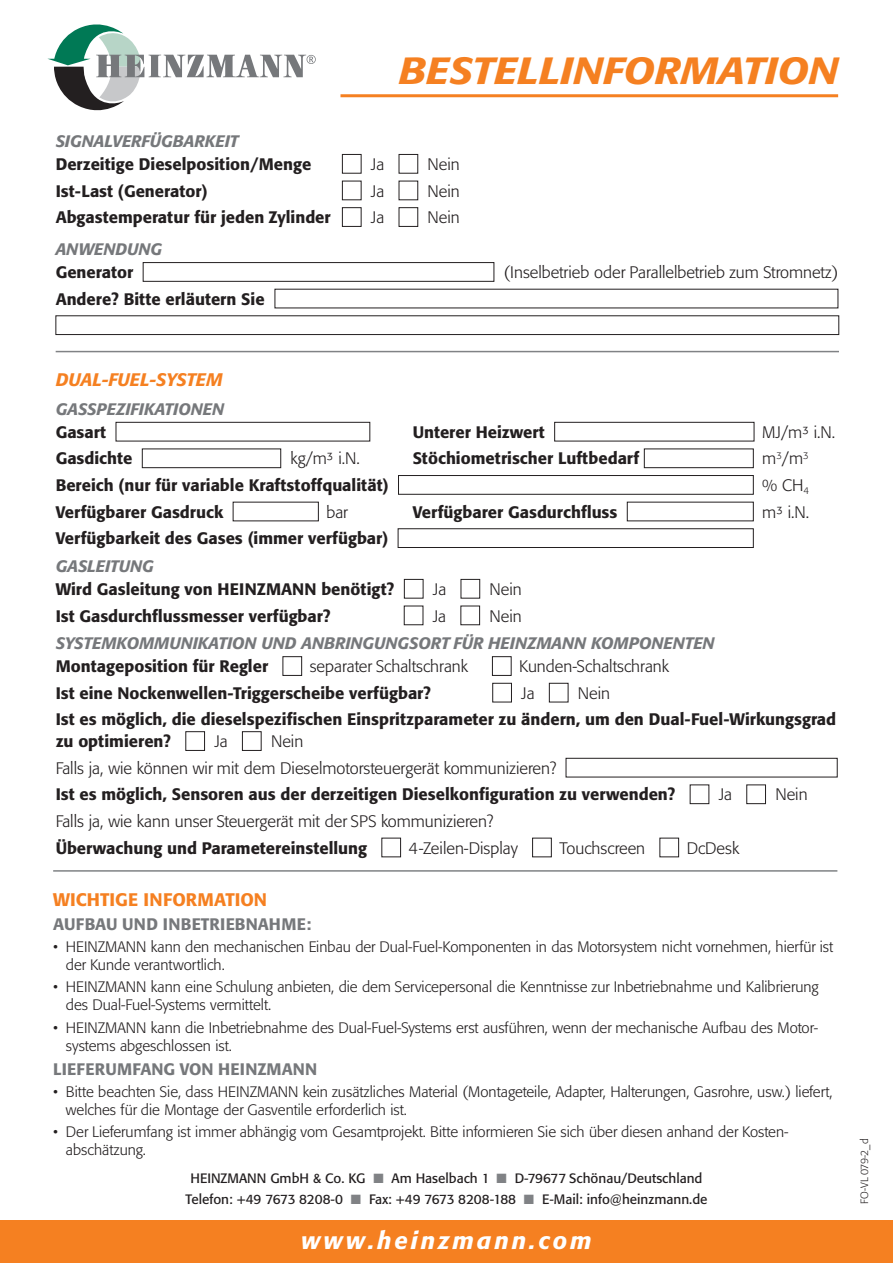
<style>
.page{position:relative;width:893px;height:1263px;background:#fff}
.page>*{position:absolute;margin:0;border:0;box-sizing:border-box;transform-origin:0 0}
.t1{font:italic 500 37.5px "Formata BQ";color:#f58021;scale:1.1 1}
.t2{font:italic 500 24px "Formata BQ";letter-spacing:.12em;color:#fff}
.u-titel{font:500 18px "Formata BQ";color:#f58021}
.u-titel-2{font:italic 500 18px "Formata BQ";color:#f58021}
.body_1{font:500 16.5px/22.5px "Formata BQ";color:#231f20}
.body_1-2{font:300 16.5px "Formata BQ";color:#231f20}
.u-titel-2-2{font:italic 500 16.5px "Formata BQ";color:#76787b}
.u-titel-2-3{font:500 16.5px "Formata BQ";letter-spacing:.02em;color:#76787b}
.u-titel-2-4{font:500 16.5px "Formata BQ";color:#76787b}
.text_schluss{font:300 15px/18px "Formata BQ";color:#231f20}
.t3{font:13.5px "Formata BQ";color:#231f20}
.t4{font:300 10.5px "Formata BQ";letter-spacing:-.03em;color:#231f20}
.s1{color:#808285}
</style>
<div class="page">
<hr style="left:340px;top:94px;width:498px;height:3px;background:#f58021">
<svg style="left:47px;top:24px;width:269px;height:86px"></svg>
<div style="left:0;top:1220px;width:893px;height:43px;background:#f58021"></div>
<div style="left:342px;top:154px;width:19px;height:19px;border:1px solid #231f20"></div>
<div style="left:399px;top:154px;width:19px;height:19px;border:1px solid #231f20"></div>
<div style="left:342px;top:181px;width:19px;height:19px;border:1px solid #231f20"></div>
<div style="left:342px;top:207px;width:19px;height:20px;border:1px solid #231f20"></div>
<div style="left:399px;top:207px;width:19px;height:20px;border:1px solid #231f20"></div>
<div style="left:143px;top:262px;width:351px;height:19px;border:1px solid #231f20"></div>
<div style="left:56px;top:316px;width:783px;height:19px;border:1px solid #231f20"></div>
<hr style="left:56px;top:351px;width:783px;height:1px;background:#808285">
<div style="left:116px;top:422px;width:254px;height:19px;border:1px solid #231f20"></div>
<div style="left:554px;top:422px;width:200px;height:19px;border:1px solid #231f20"></div>
<div style="left:142px;top:449px;width:139px;height:19px;border:1px solid #231f20"></div>
<div style="left:644px;top:449px;width:109px;height:19px;border:1px solid #231f20"></div>
<div style="left:398px;top:475px;width:355px;height:19px;border:1px solid #231f20"></div>
<div style="left:398px;top:528px;width:355px;height:20px;border:1px solid #231f20"></div>
<div style="left:404px;top:579px;width:19px;height:19px;border:1px solid #231f20"></div>
<div style="left:461px;top:579px;width:19px;height:19px;border:1px solid #231f20"></div>
<div style="left:404px;top:606px;width:19px;height:19px;border:1px solid #231f20"></div>
<div style="left:461px;top:606px;width:19px;height:19px;border:1px solid #231f20"></div>
<div style="left:283px;top:656px;width:19px;height:20px;border:1px solid #231f20"></div>
<div style="left:492px;top:656px;width:19px;height:20px;border:1px solid #231f20"></div>
<div style="left:492px;top:683px;width:20px;height:19px;border:1px solid #231f20"></div>
<div style="left:549px;top:683px;width:19px;height:19px;border:1px solid #231f20"></div>
<div style="left:186px;top:731px;width:19px;height:20px;border:1px solid #231f20"></div>
<div style="left:242px;top:731px;width:19px;height:20px;border:1px solid #231f20"></div>
<div style="left:566px;top:758px;width:271px;height:19px;border:1px solid #231f20"></div>
<div style="left:690px;top:785px;width:19px;height:19px;border:1px solid #231f20"></div>
<div style="left:747px;top:785px;width:19px;height:19px;border:1px solid #231f20"></div>
<div style="left:382px;top:838px;width:19px;height:19px;border:1px solid #231f20"></div>
<div style="left:532px;top:838px;width:19px;height:19px;border:1px solid #231f20"></div>
<div style="left:660px;top:838px;width:19px;height:19px;border:1px solid #231f20"></div>
<hr style="left:53px;top:870px;width:784px;height:2px;background:#808285">
<h1 class="t1" style="left:399px;top:47px;width:401px">BESTELLINFORMATION</h1>
<p class="u-titel-2-2" style="left:56px;top:131px;width:184px">SIGNALVERFÜGBARKEIT</p>
<p class="body_1" style="left:56px;top:153px;width:257px">Derzeitige Dieselposition/Menge</p>
<p class="body_1-2" style="left:371px;top:155px;width:15px">Ja</p>
<p class="body_1-2" style="left:428px;top:155px;width:34px">Nein</p>
<p class="body_1" style="left:56px;top:179px;width:153px">Ist-Last (Generator)</p>
<p class="body_1-2" style="left:371px;top:181px;width:15px">Ja</p>
<p class="body_1-2" style="left:428px;top:181px;width:34px">Nein</p>
<p class="body_1" style="left:56px;top:206px;width:277px">Abgastemperatur für jeden Zylinder</p>
<p class="body_1-2" style="left:371px;top:208px;width:15px">Ja</p>
<p class="body_1-2" style="left:428px;top:208px;width:34px">Nein</p>
<p class="u-titel-2-2" style="left:56px;top:239px;width:108px">ANWENDUNG</p>
<p class="body_1" style="left:56px;top:261px;width:79px">Generator</p>
<p class="body_1-2" style="left:504px;top:263px;width:336px">(Inselbetrieb oder Parallelbetrieb zum Stromnetz)</p>
<p class="body_1" style="left:56px;top:288px;width:210px">Andere? Bitte erläutern Sie</p>
<p class="u-titel-2" style="left:56px;top:369px;width:168px">DUAL-FUEL-SYSTEM</p>
<p class="u-titel-2-2" style="left:56px;top:399px;width:170px">GASSPEZIFIKATIONEN</p>
<p class="body_1" style="left:56px;top:421px;width:52px">Gasart</p>
<p class="body_1" style="left:413px;top:421px;width:134px">Unterer Heizwert</p>
<p class="body_1-2" style="left:762px;top:422px;width:75px">MJ/m³ i.N.</p>
<p class="body_1" style="left:56px;top:447px;width:78px">Gasdichte</p>
<p class="body_1-2" style="left:291px;top:449px;width:71px">kg/m³ i.N.</p>
<p class="body_1" style="left:413px;top:447px;width:228px">Stöchiometrischer Luftbedarf</p>
<p class="body_1-2" style="left:762px;top:449px;width:48px">m<sup>3</sup>/m<sup>3</sup></p>
<p class="body_1" style="left:56px;top:474px;width:334px">Bereich (nur für variable Kraftstoffqualität)</p>
<p class="body_1-2" style="left:762px;top:476px;width:48px">% CH<sub>4</sub></p>
<p class="body_1" style="left:56px;top:500px;width:169px">Verfügbarer Gasdruck</p>
<p class="body_1-2" style="left:326px;top:502px;width:23px">bar</p>
<p class="body_1" style="left:413px;top:500px;width:206px">Verfügbarer Gasdurchfluss</p>
<p class="body_1-2" style="left:762px;top:502px;width:49px">m³ i.N.</p>
<p class="body_1" style="left:56px;top:527px;width:334px">Verfügbarkeit des Gases (immer verfügbar)</p>
<p class="u-titel-2-2" style="left:56px;top:556px;width:100px">GASLEITUNG</p>
<p class="body_1" style="left:56px;top:578px;width:340px">Wird Gasleitung von HEINZMANN benötigt?</p>
<p class="body_1-2" style="left:433px;top:579px;width:15px">Ja</p>
<p class="body_1-2" style="left:490px;top:579px;width:34px">Nein</p>
<p class="body_1" style="left:56px;top:604px;width:276px">Ist Gasdurchflussmesser verfügbar?</p>
<p class="body_1-2" style="left:433px;top:606px;width:15px">Ja</p>
<p class="body_1-2" style="left:489px;top:606px;width:34px">Nein</p>
<p class="u-titel-2-2" style="left:56px;top:633px;width:660px">SYSTEMKOMMUNIKATION UND ANBRINGUNGSORT FÜR HEINZMANN KOMPONENTEN</p>
<p class="body_1" style="left:56px;top:655px;width:214px">Montageposition für Regler</p>
<p class="body_1-2" style="left:310px;top:657px;width:160px">separater Schaltschrank</p>
<p class="body_1-2" style="left:519px;top:657px;width:151px">Kunden-Schaltschrank</p>
<p class="body_1" style="left:56px;top:682px;width:377px">Ist eine Nockenwellen-Triggerscheibe verfügbar?</p>
<p class="body_1-2" style="left:521px;top:683px;width:15px">Ja</p>
<p class="body_1-2" style="left:578px;top:683px;width:34px">Nein</p>
<p class="body_1" style="left:56px;top:707px;width:782px">Ist es möglich, die dieselspezifischen Einspritzparameter zu ändern, um den Dual-Fuel-Wirkungsgrad zu optimieren?</p>
<p class="body_1-2" style="left:214px;top:732px;width:15px">Ja</p>
<p class="body_1-2" style="left:271px;top:732px;width:34px">Nein</p>
<p class="body_1-2" style="left:56px;top:758px;width:502px">Falls ja, wie können wir mit dem Dieselmotorsteuergerät kommunizieren?</p>
<p class="body_1" style="left:56px;top:783px;width:621px">Ist es möglich, Sensoren aus der derzeitigen Dieselkonfiguration zu verwenden?</p>
<p class="body_1-2" style="left:719px;top:785px;width:15px">Ja</p>
<p class="body_1-2" style="left:775px;top:785px;width:34px">Nein</p>
<p class="body_1-2" style="left:56px;top:811px;width:439px">Falls ja, wie kann unser Steuergerät mit der SPS kommunizieren?</p>
<p class="body_1" style="left:56px;top:836px;width:313px">Überwachung und Parametereinstellung</p>
<p class="body_1-2" style="left:409px;top:838px;width:111px">4-Zeilen-Display</p>
<p class="body_1-2" style="left:559px;top:838px;width:87px">Touchscreen</p>
<p class="body_1-2" style="left:687px;top:838px;width:54px">DcDesk</p>
<p class="u-titel" style="left:53px;top:888px;width:215px">WICHTIGE INFORMATION</p>
<p class="u-titel-2-3" style="left:53px;top:914px;width:260px">AUFBAU UND INBETRIEBNAHME:</p>
<p class="text_schluss" style="left:66px;top:938px;width:769px;text-indent:-13px">• HEINZMANN kann den mechanischen Einbau der Dual-Fuel-Komponenten in das Motorsystem nicht vornehmen, hierfür ist der Kunde verantwortlich.</p>
<p class="text_schluss" style="left:66px;top:978px;width:754px;text-indent:-13px">• HEINZMANN kann eine Schulung anbieten, die dem Servicepersonal die Kenntnisse zur Inbetriebnahme und Kalibrierung des Dual-Fuel-Systems vermittelt.</p>
<p class="text_schluss" style="left:66px;top:1018px;width:753px;text-indent:-13px">• HEINZMANN kann die Inbetriebnahme des Dual-Fuel-Systems erst ausführen, wenn der mechanische Aufbau des Motor&shy;systems abgeschlossen ist.</p>
<p class="u-titel-2-4" style="left:53px;top:1058px;width:265px">LIEFERUMFANG VON HEINZMANN</p>
<p class="text_schluss" style="left:66px;top:1083px;width:768px;text-indent:-13px">• Bitte beachten Sie, dass HEINZMANN kein zusätzliches Material (Montageteile, Adapter, Halterungen, Gasrohre, usw.) liefert, welches für die Montage der Gasventile erforderlich ist.</p>
<p class="text_schluss" style="left:66px;top:1123px;width:724px;text-indent:-13px">• Der Lieferumfang ist immer abhängig vom Gesamtprojekt. Bitte informieren Sie sich über diesen anhand der Kosten&shy;abschätzung.</p>
<p class="t3" style="left:190px;top:1170px;width:513px">HEINZMANN GmbH &amp; Co. KG <span class="s1">■</span> Am Haselbach 1 <span class="s1">■</span> D-79677 Schönau/Deutschland</p>
<p class="t3" style="left:185px;top:1191px;width:524px">Telefon: +49 7673 8208-0 <span class="s1">■</span> Fax: +49 7673 8208-188 <span class="s1">■</span> E-Mail: info@heinzmann.de</p>
<h2 class="t2" style="left:301px;top:1226px;width:292px">www.heinzmann.com</h2>
<p class="t4" style="left:858px;top:1203px;width:66px;rotate:-90deg">FO-VL 079-2_d</p>
</div>
